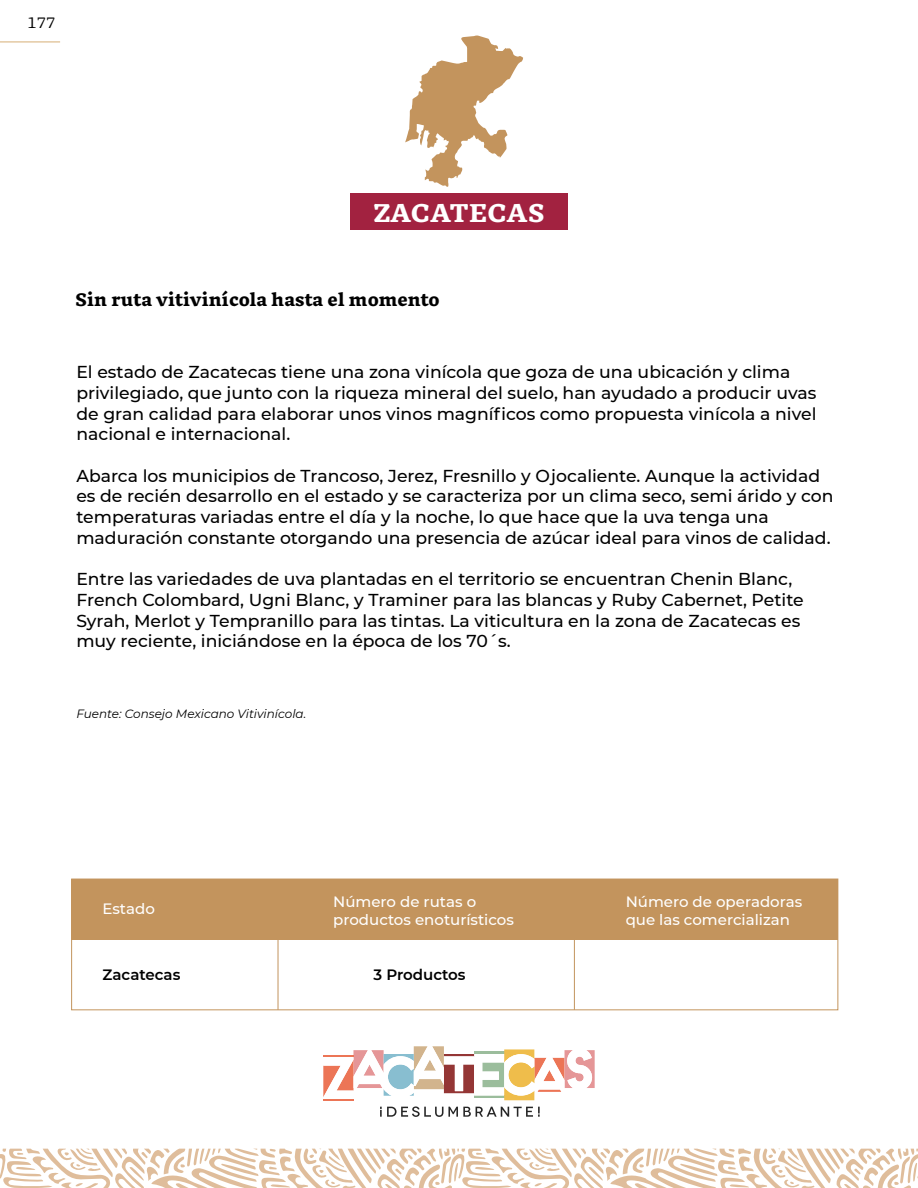
<style>
.page{position:relative;width:918px;height:1188px;background:#fff}
.page>*{position:absolute;margin:0;border:0;box-sizing:border-box;transform-origin:0 0}
.t1{font:900 25.5px "GMX";color:#fff}
.t2{font:900 18px "GMX";color:#000}
.t3{font:500 17.25px/20.7px "Montserrat";color:#000}
.t4{font:500 15px/18px "Montserrat";color:#fff}
.t5{font:600 15px "Montserrat";color:#000}
.t6{font:15px "GMX";color:#000}
.t7{font:italic 12px "Montserrat";color:#000}
</style>
<div class="page">
<div style="left:350px;top:194px;width:218px;height:36px;background:#a22240"></div>
<svg style="left:0;top:1149px;width:918px;height:39px"></svg>
<div style="left:72px;top:879px;width:766px;height:61px;background:#c3945d"></div>
<div style="left:71px;top:879px;width:767px;height:131px;border:1px solid #c3945d"></div>
<hr style="left:278px;top:879px;width:1px;height:131px;background:#c3945d">
<hr style="left:574px;top:879px;width:1px;height:131px;background:#c3945d">
<hr style="left:323px;top:1099px;width:30px;height:2px;background:#ec7556">
<svg style="left:380px;top:1106px;width:160px;height:11px"></svg>
<svg style="left:323px;top:1046px;width:272px;height:54px"></svg>
<svg style="left:405px;top:36px;width:118px;height:151px"></svg>
<hr style="left:0;top:41px;width:60px;height:2px;background:#e4c9a3">
<p class="t6" style="left:28px;top:14px;width:29px">177</p>
<h1 class="t1" style="left:373px;top:198px;width:173px">ZACATECAS</h1>
<p class="t2" style="left:75px;top:289px;width:366px">Sin ruta vitivinícola hasta el momento</p>
<p class="t3" style="left:76px;top:361px;width:742px">El estado de Zacatecas tiene una zona vinícola que goza de una ubicación y clima privilegiado, que junto con la riqueza mineral del suelo, han ayudado a producir uvas de gran calidad para elaborar unos vinos magníficos como propuesta vinícola a nivel nacional e internacional.</p>
<p class="t3" style="left:76px;top:465px;width:759px">Abarca los municipios de Trancoso, Jerez, Fresnillo y Ojocaliente. Aunque la actividad es de recién desarrollo en el estado y se caracteriza por un clima seco, semi árido y con temperaturas variadas entre el día y la noche, lo que hace que la uva tenga una maduración constante otorgando una presencia de azúcar ideal para vinos de calidad.</p>
<p class="t3" style="left:76px;top:568px;width:729px">Entre las variedades de uva plantadas en el territorio se encuentran Chenin Blanc, French Colombard, Ugni Blanc, y Traminer para las blancas y Ruby Cabernet, Petite Syrah, Merlot y Tempranillo para las tintas. La viticultura en la zona de Zacatecas es muy reciente, iniciándose en la época de los 70´s.</p>
<p class="t7" style="left:76px;top:705px;width:231px">Fuente: Consejo Mexicano Vitivinícola.</p>
<p class="t4" style="left:102px;top:899px;width:54px">Estado</p>
<p class="t4" style="left:333px;top:892px;width:182px">Número de rutas o productos enoturísticos</p>
<p class="t4" style="left:626px;top:892px;width:178px">Número de operadoras que las comercializan</p>
<p class="t5" style="left:102px;top:964px;width:79px">Zacatecas</p>
<p class="t5" style="left:374px;top:964px;width:94px">3 Productos</p>
</div>
